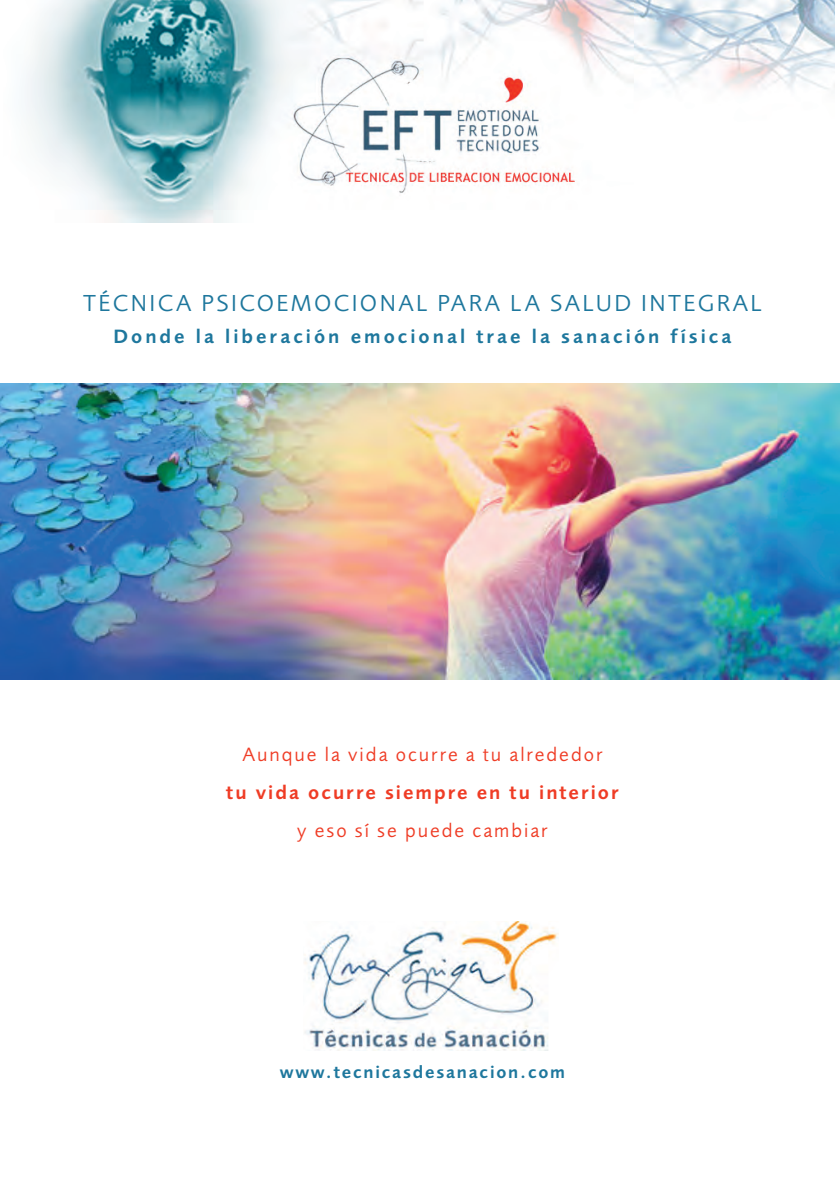
<style>
.page{position:relative;width:840px;height:1191px;background:#fff}
.page>*{position:absolute;margin:0;border:0;box-sizing:border-box;transform-origin:0 0}
.t1{font:24px "EADS Sans";letter-spacing:.1em;color:#1e779d}
.t2{font:20px "EADS Sans";letter-spacing:.1em;color:#ef3c25}
.t3{font:700 20px "EADS Sans";letter-spacing:.15em;color:#1e779d}
.t4{font:700 20px "EADS Sans";letter-spacing:.1em;color:#ef3c25}
.t5{font:700 18px "EADS Sans";letter-spacing:.1em;color:#1e779d}
</style>
<div class="page">
<img style="left:25px;top:0;width:808px;height:222px">
<img style="left:0;top:383px;width:839px;height:296px">
<img style="left:304px;top:921px;width:254px;height:130px">
<p class="t1" style="left:83px;top:289px;width:679px">TÉCNICA PSICOEMOCIONAL PARA LA SALUD INTEGRAL</p>
<p class="t3" style="left:113px;top:325px;width:619px">Donde la liberación emocional trae la sanación física</p>
<p class="t2" style="left:242px;top:743px;width:361px">Aunque la vida ocurre a tu alrededor</p>
<p class="t4" style="left:226px;top:781px;width:394px">tu vida ocurre siempre en tu interior</p>
<p class="t2" style="left:297px;top:819px;width:252px">y eso sí se puede cambiar</p>
<p class="t5" style="left:279px;top:1061px;width:287px">www.tecnicasdesanacion.com</p>
</div>
